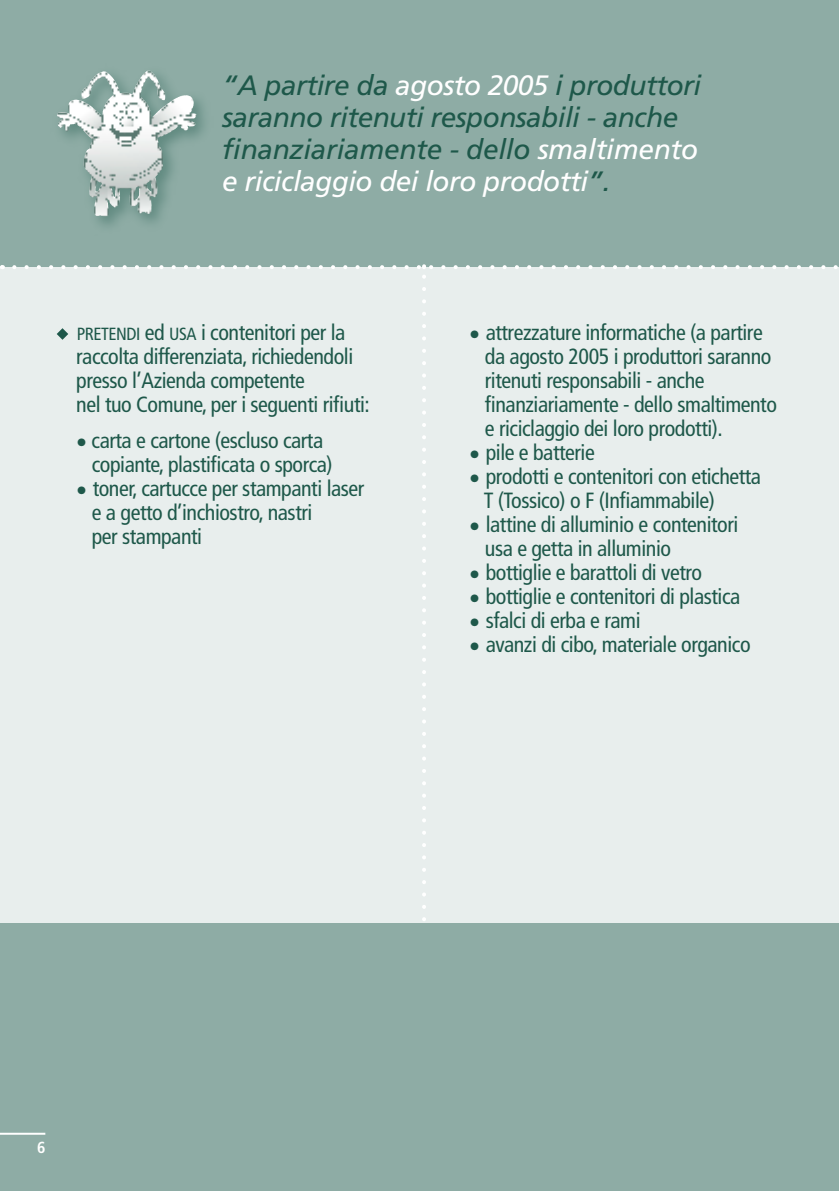
<style>
.page{position:relative;width:839px;height:1191px;background:#fff}
.page>*{position:absolute;margin:0;border:0;box-sizing:border-box;transform-origin:0 0}
.t1{font:italic 28px/32px "Frutiger";letter-spacing:-.02em;color:#1e584a}
.t2{font:condensed 22px/24px "Frutiger";letter-spacing:-.02em;color:#1e584a}
.t3{font:700 condensed 16px "Frutiger";color:#fff}
.s1{color:#fff}
.s2{font-size:17.6px}
</style>
<div class="page">
<div style="left:0;top:0;width:839px;height:267px;background:#8eaca5"></div>
<div style="left:2px;top:265px;width:837px;height:658px;background:#e8eeed"></div>
<div style="left:0;top:923px;width:839px;height:268px;background:#8eaca5"></div>
<div style="left:50px;top:64px;width:163px;height:172px;background:#1e584a;opacity:.4"></div>
<img style="left:151px;top:71px;width:14px;height:29px">
<hr style="left:0;top:1132px;width:45px;height:2px;background:#fff">
<p class="t1" style="left:222px;top:69px;width:481px">“A partire da <span class="s1">agosto 2005</span> i produttori saranno ritenuti responsabili - anche finanziariamente - dello <span class="s1">smaltimento e riciclaggio dei loro prodotti</span>”.</p>
<p class="t2" style="left:76px;top:320px;width:295px"><span class="s2">PRETENDI</span> ed <span class="s2">USA</span> i contenitori per la raccolta differenziata, richiedendoli presso l’Azienda competente<br>nel tuo Comune, per i seguenti rifiuti:</p>
<p class="t2" style="left:92px;top:428px;width:242px;text-indent:-16px">• carta e cartone (escluso carta copiante, plastificata o sporca)</p>
<p class="t2" style="left:92px;top:476px;width:274px;text-indent:-16px">• toner, cartucce per stampanti laser e a getto d’inchiostro, nastri<br>per stampanti</p>
<p class="t2" style="left:485px;top:320px;width:294px;text-indent:-16px">• attrezzature informatiche (a partire da agosto 2005 i produttori saranno ritenuti responsabili - anche finanziariamente - dello smaltimento e riciclaggio dei loro prodotti).</p>
<p class="t2" style="left:469px;top:440px;width:127px">• pile e batterie</p>
<p class="t2" style="left:484px;top:464px;width:279px;text-indent:-14px">• prodotti e contenitori con etichetta<br>T (Tossico) o F (Infiammabile)</p>
<p class="t2" style="left:485px;top:512px;width:255px;text-indent:-16px">• lattine di alluminio e contenitori usa e getta in alluminio</p>
<p class="t2" style="left:469px;top:560px;width:234px">• bottiglie e barattoli di vetro</p>
<p class="t2" style="left:469px;top:584px;width:273px">• bottiglie e contenitori di plastica</p>
<p class="t2" style="left:469px;top:608px;width:173px">• sfalci di erba e rami</p>
<p class="t2" style="left:469px;top:632px;width:283px">• avanzi di cibo, materiale organico</p>
<p class="t3" style="left:37px;top:1137px;width:10px">6</p>
</div>
